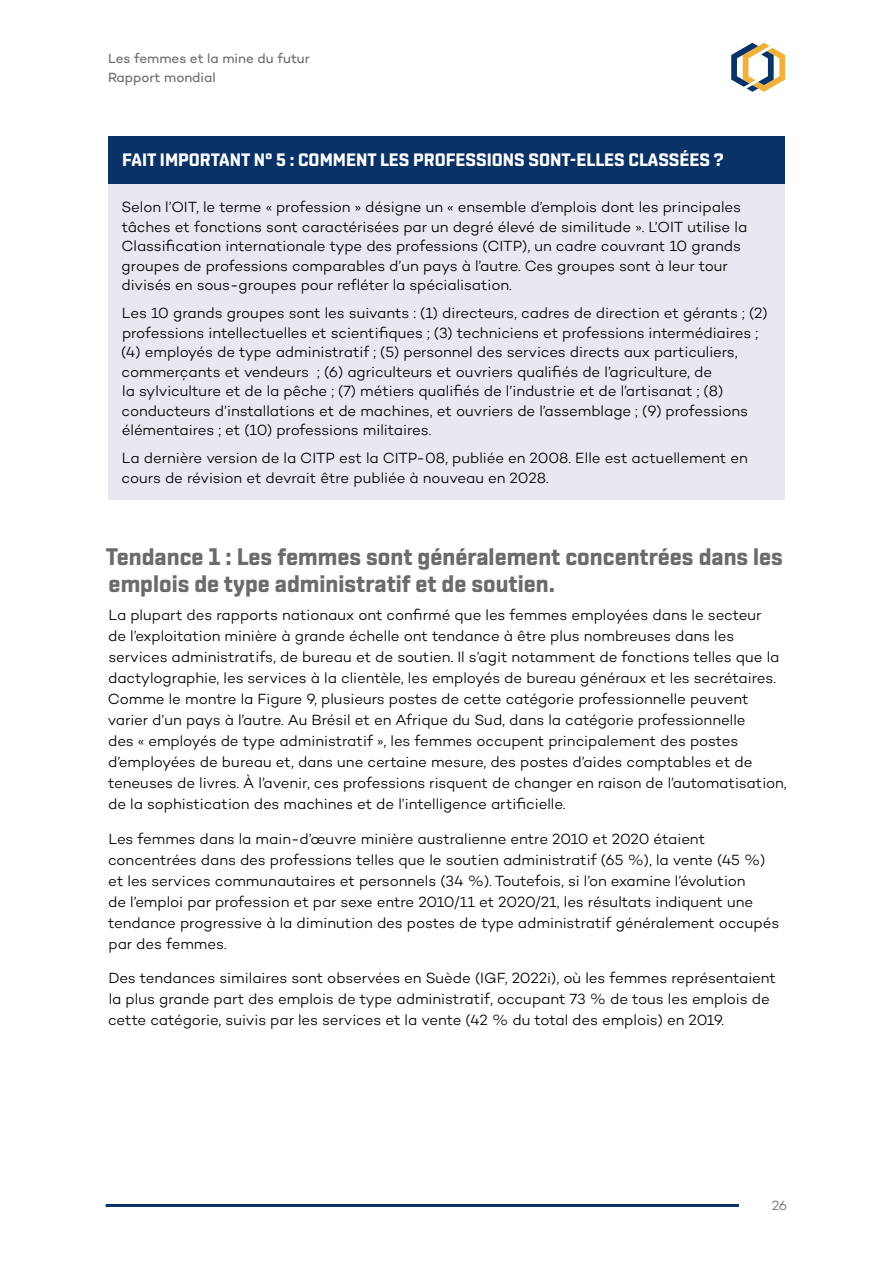
<style>
.page{position:relative;width:893px;height:1263px;background:#fff}
.page>*{position:absolute;margin:0;border:0;box-sizing:border-box;transform-origin:0 0}
.t1{font:700 24px/27px "Shentox";color:#696c6d}
.Box_H1{font:700 18px "Shentox";color:#fff}
.Box_Body_Text{font:300 15px/21px "Campton";letter-spacing:-.005em;color:#000}
.Box_Body_Text_last{font:300 15px/19.5px "Campton";letter-spacing:-.005em;color:#000}
.t2{font:13.5px/19.5px "Campton";color:#696c6d}
.t3{font:300 13.5px "Campton";color:#696c6d}
</style>
<div class="page">
<svg style="left:731px;top:43px;width:54px;height:49px"></svg>
<hr style="left:106px;top:1204px;width:633px;height:3px;background:#093266">
<div style="left:108px;top:136px;width:677px;height:48px;background:#093266"></div>
<div style="left:108px;top:184px;width:677px;height:123px;background:#e8e9f0"></div>
<div style="left:108px;top:290px;width:677px;height:162px;background:#e8e9f0"></div>
<div style="left:108px;top:435px;width:677px;height:65px;background:#e8e9f0"></div>
<p class="t2" style="left:108px;top:48px;width:203px">Les femmes et la mine du futur<br>Rapport mondial</p>
<p class="Box_H1" style="left:122px;top:149px;width:603px">FAIT IMPORTANT N° 5 : COMMENT LES PROFESSIONS SONT-ELLES CLASSÉES ?</p>
<p class="Box_Body_Text" style="left:121px;top:197px;width:627px;line-height:19.5px">Selon l’OIT, le terme « profession » désigne un « ensemble d’emplois dont les principales tâches et fonctions sont caractérisées par un degré élevé de similitude ». L’OIT utilise la Classification internationale type des professions (CITP), un cadre couvrant 10 grands groupes de professions comparables d’un pays à l’autre. Ces groupes sont à leur tour divisés en sous-groupes pour refléter la spécialisation.</p>
<p class="Box_Body_Text" style="left:121px;top:303px;width:648px;line-height:19.5px">Les 10 grands groupes sont les suivants : (1) directeurs, cadres de direction et gérants ; (2) professions intellectuelles et scientifiques ; (3) techniciens et professions intermédiaires ; (4) employés de type administratif ; (5) personnel des services directs aux particuliers, commerçants et vendeurs ; (6) agriculteurs et ouvriers qualifiés de l’agriculture, de<br>la sylviculture et de la pêche ; (7) métiers qualifiés de l’industrie et de l’artisanat ; (8) conducteurs d’installations et de machines, et ouvriers de l’assemblage ; (9) professions élémentaires ; et (10) professions militaires.</p>
<p class="Box_Body_Text_last" style="left:122px;top:448px;width:628px">La dernière version de la CITP est la CITP-08, publiée en 2008. Elle est actuellement en cours de révision et devrait être publiée à nouveau en 2028.</p>
<h3 class="t1" style="left:106px;top:543px;width:679px">Tendance 1 : Les femmes sont généralement concentrées dans les emplois de type administratif et de soutien.</h3>
<p class="Box_Body_Text" style="left:108px;top:604px;width:681px">La plupart des rapports nationaux ont confirmé que les femmes employées dans le secteur<br>de l’exploitation minière à grande échelle ont tendance à être plus nombreuses dans les services administratifs, de bureau et de soutien. Il s’agit notamment de fonctions telles que la dactylographie, les services à la clientèle, les employés de bureau généraux et les secrétaires.<br>Comme le montre la Figure 9, plusieurs postes de cette catégorie professionnelle peuvent varier d’un pays à l’autre. Au Brésil et en Afrique du Sud, dans la catégorie professionnelle<br>des « employés de type administratif », les femmes occupent principalement des postes d’employées de bureau et, dans une certaine mesure, des postes d’aides comptables et de teneuses de livres. À l’avenir, ces professions risquent de changer en raison de l’automatisation, de la sophistication des machines et de l’intelligence artificielle.</p>
<p class="Box_Body_Text" style="left:108px;top:828px;width:673px">Les femmes dans la main-d’œuvre minière australienne entre 2010 et 2020 étaient concentrées dans des professions telles que le soutien administratif (65 %), la vente (45 %) et les services communautaires et personnels (34 %). Toutefois, si l’on examine l’évolution<br>de l’emploi par profession et par sexe entre 2010/11 et 2020/21, les résultats indiquent une tendance progressive à la diminution des postes de type administratif généralement occupés par des femmes.</p>
<p class="Box_Body_Text" style="left:108px;top:967px;width:669px">Des tendances similaires sont observées en Suède (IGF, 2022i), où les femmes représentaient la plus grande part des emplois de type administratif, occupant 73 % de tous les emplois de cette catégorie, suivis par les services et la vente (42 % du total des emplois) en 2019.</p>
<p class="t3" style="left:772px;top:1197px;width:17px">26</p>
</div>
